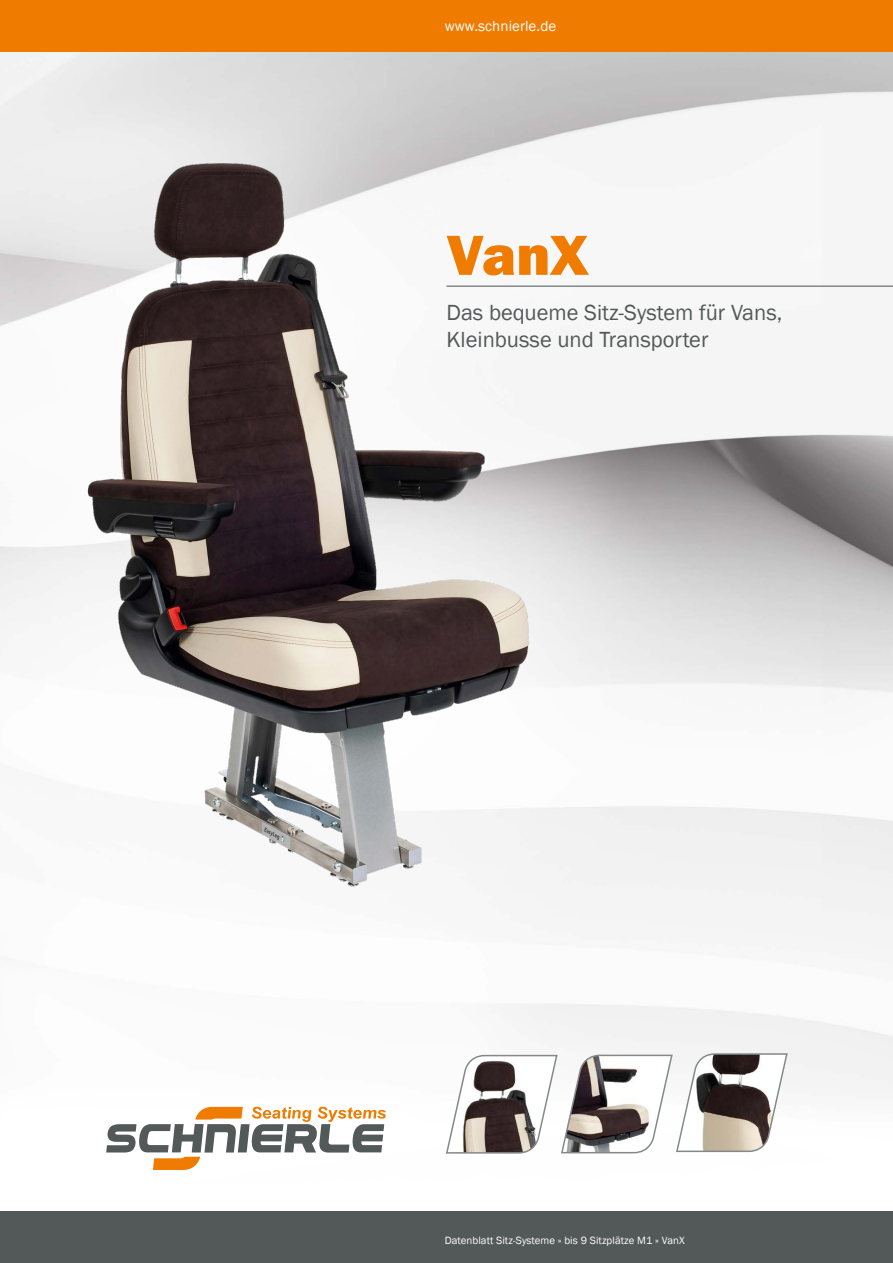
<style>
.page{position:relative;width:893px;height:1263px;background:#fff}
.page>*{position:absolute;margin:0;border:0;box-sizing:border-box;transform-origin:0 0}
.t1{font:800 58.5px "Franklin Gothic";color:#ef7c00}
.t2{font:22.5px/27px "Franklin Gothic";color:#535958}
.t3{font:15px "Franklin Gothic";letter-spacing:.005em;color:#fff}
.t4{font:10.8px "Franklin Gothic";letter-spacing:.005em;color:#fff}
</style>
<div class="page">
<img style="left:0;top:51px;width:893px;height:1056px">
<svg style="left:445px;top:1052px;width:344px;height:102px"></svg>
<div style="left:0;top:1212px;width:893px;height:51px;background:#535958"></div>
<hr style="left:446px;top:285px;width:447px;height:2px;background:#838989">
<div style="left:0;top:0;width:893px;height:51px;background:#ef7c00"></div>
<svg style="left:106px;top:1107px;width:280px;height:63px"></svg>
<img style="left:57px;top:145px;width:497px;height:772px">
<p class="t3" style="left:445px;top:17px;width:113px">www.schnierle.de</p>
<h1 class="t1" style="left:446px;top:217px;width:143px">VanX</h1>
<p class="t2" style="left:446px;top:299px;width:337px">Das bequeme Sitz-System für Vans,<br>Kleinbusse und Transporter</p>
<p class="t4" style="left:445px;top:1233px;width:241px">Datenblatt Sitz-Systeme » bis 9 Sitzplätze M1 » VanX</p>
</div>
